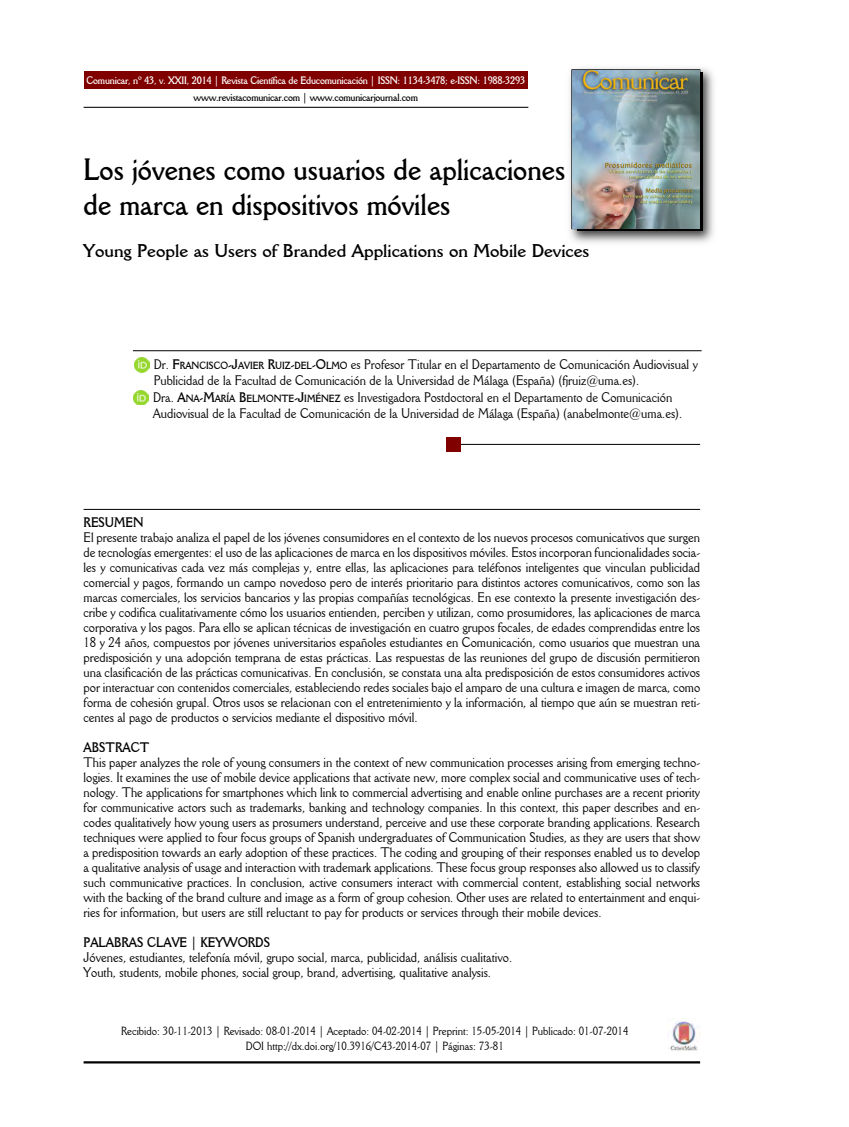
<style>
.page{position:relative;width:849px;height:1127px;background:#fff}
.page>*{position:absolute;margin:0;border:0;box-sizing:border-box;transform-origin:0 0}
.t1{font:700 30px/34.5px "Della Robbia BT";color:#000;scale:.9 1}
.t2{font:700 18px "Della Robbia BT";color:#000}
.t3{font:13.5px/15px "Della Robbia BT";color:#000;scale:.9 1}
.t4{font:700 13.5px "Della Robbia BT";color:#000;scale:.9 1}
.t5{font:11.55px/15px "Della Robbia BT";color:#000;text-align:center;scale:.9 1}
.t6{font:700 10.5px "Della Robbia BT";letter-spacing:-.02em;color:#fff;scale:.9 1}
.t7{font:700 10.5px "Della Robbia BT";letter-spacing:-.02em;color:#000;scale:.9 1}
.s1{font-weight:700}
.s2{font-weight:700;font-size:10.2px}
</style>
<div class="page">
<svg style="left:83px;top:106px;width:446px;height:2px"></svg>
<div style="left:84px;top:71px;width:444px;height:17px;background:#800000"></div>
<img style="left:569px;top:68px;width:145px;height:175px">
<img style="left:577px;top:73px;width:125px;height:157px">
<img style="left:572px;top:70px;width:128px;height:158px">
<svg style="left:132px;top:350px;width:570px;height:1px"></svg>
<svg style="left:83px;top:508px;width:618px;height:2px"></svg>
<svg style="left:461px;top:443px;width:240px;height:2px"></svg>
<img style="left:668px;top:1018px;width:30px;height:33px">
<hr style="left:84px;top:1061px;width:616px;height:2px;background:#000">
<div style="left:446px;top:437px;width:15px;height:14px;background:#800000"></div>
<svg style="left:138px;top:360px;width:12px;height:13px"></svg>
<img style="left:134px;top:357px;width:15px;height:15px">
<svg style="left:133px;top:393px;width:16px;height:10px"></svg>
<img style="left:134px;top:390px;width:14px;height:15px">
<p class="t6" style="left:86px;top:74px;width:489px">Comunicar, nº 43, v. XXII, 2014 | Revista Científica de Educomunicación | ISSN: 1134-3478; e-ISSN: 1988-3293</p>
<p class="t7" style="left:194px;top:91px;width:251px">www.revistacomunicar.com | www.comunicarjournal.com</p>
<h1 class="t1" style="left:84px;top:152px;width:537px">Los jóvenes como usuarios de aplicaciones de marca en dispositivos móviles</h1>
<h2 class="t2" style="left:84px;top:240px;width:507px">Young People as Users of Branded Applications on Mobile Devices</h2>
<p class="t3" style="left:154px;top:356px;width:606px;line-height:15.8px">Dr. <span class="s1">F</span><span class="s2">RANCISCO</span><span class="s1">-J</span><span class="s2">AVIER</span> <span class="s1">R</span><span class="s2">UIZ</span><span class="s1">-</span><span class="s2">DEL</span><span class="s1">-O</span><span class="s2">LMO</span> es Profesor Titular en el Departamento de Comunicación Audiovisual y<br>Publicidad de la Facultad de Comunicación de la Universidad de Málaga (España) (fjruiz@uma.es).</p>
<p class="t3" style="left:153px;top:390px;width:589px;line-height:15.8px">Dra. <span class="s1">A</span><span class="s2">NA</span><span class="s1">-M</span><span class="s2">ARÍA</span> <span class="s1">B</span><span class="s2">ELMONTE</span><span class="s1">-J</span><span class="s2">IMÉNEZ</span> es Investigadora Postdoctoral en el Departamento de Comunicación<br>Audiovisual de la Facultad de Comunicación de la Universidad de Málaga (España) (anabelmonte@uma.es).</p>
<p class="t4" style="left:84px;top:514px;width:68px">RESUMEN</p>
<p class="t3" style="left:84px;top:530px;width:687px;text-align:justify">El presente trabajo analiza el papel de los jóvenes consumidores en el contexto de los nuevos procesos comunicativos que surgen de tecnologías emergentes: el uso de las aplicaciones de marca en los dispositivos móviles. Estos incorporan funcionalidades socia&shy;les y comunicativas cada vez más complejas y, entre ellas, las aplicaciones para teléfonos inteligentes que vinculan publicidad comercial y pagos, formando un campo novedoso pero de interés prioritario para distintos actores comunicativos, como son las marcas comerciales, los servicios bancarios y las propias compañías tecnológicas. En ese contexto la presente investigación des&shy;cribe y codifica cualitativamente cómo los usuarios entienden, perciben y utilizan, como prosumidores, las aplicaciones de marca corporativa y los pagos. Para ello se aplican técnicas de investigación en cuatro grupos focales, de edades comprendidas entre los 18 y 24 años, compuestos por jóvenes universitarios españoles estudiantes en Comunicación, como usuarios que muestran una predisposición y una adopción temprana de estas prácticas. Las respuestas de las reuniones del grupo de discusión permitieron una clasificación de las prácticas comunicativas. En conclusión, se constata una alta predisposición de estos consumidores activos por interactuar con contenidos comerciales, estableciendo redes sociales bajo el amparo de una cultura e imagen de marca, como forma de cohesión grupal. Otros usos se relacionan con el entretenimiento y la información, al tiempo que aún se muestran reti&shy;centes al pago de productos o servicios mediante el dispositivo móvil.</p>
<p class="t4" style="left:84px;top:739px;width:75px">ABSTRACT</p>
<p class="t3" style="left:84px;top:755px;width:687px;text-align:justify">This paper analyzes the role of young consumers in the context of new communication processes arising from emerging techno&shy;logies. It examines the use of mobile device applications that activate new, more complex social and communicative uses of tech&shy;nology. The applications for smartphones which link to commercial advertising and enable online purchases are a recent priority for communicative actors such as trademarks, banking and technology companies. In this context, this paper describes and en - codes qualitatively how young users as prosumers understand, perceive and use these corporate branding applications. Research techniques were applied to four focus groups of Spanish undergraduates of Communication Studies, as they are users that show a predisposition towards an early adoption of these practices. The coding and grouping of their responses enabled us to develop a qualitative analysis of usage and interaction with trademark applications. These focus group responses also allowed us to classify such communicative practices. In conclusion, active consumers interact with commercial content, establishing social networks with the backing of the brand culture and image as a form of group cohesion. Other uses are related to entertainment and enqui&shy;ries for information, but users are still reluctant to pay for products or services through their mobile devices.</p>
<p class="t4" style="left:84px;top:934px;width:209px">PALABRAS CLAVE | KEYWORDS</p>
<p class="t3" style="left:84px;top:950px;width:478px">Jóvenes, estudiantes, telefonía móvil, grupo social, marca, publicidad, análisis cualitativo.<br>Youth, students, mobile phones, social group, brand, advertising, qualitative analysis.</p>
<p class="t5" style="left:121px;top:1023px;width:565px">Recibido: 30-11-2013 | Revisado: 08-01-2014 | Aceptado: 04-02-2014 | Preprint: 15-05-2014 | Publicado: 01-07-2014<br>DOI http://dx.doi.org/10.3916/C43-2014-07 | Páginas: 73-81</p>
</div>
